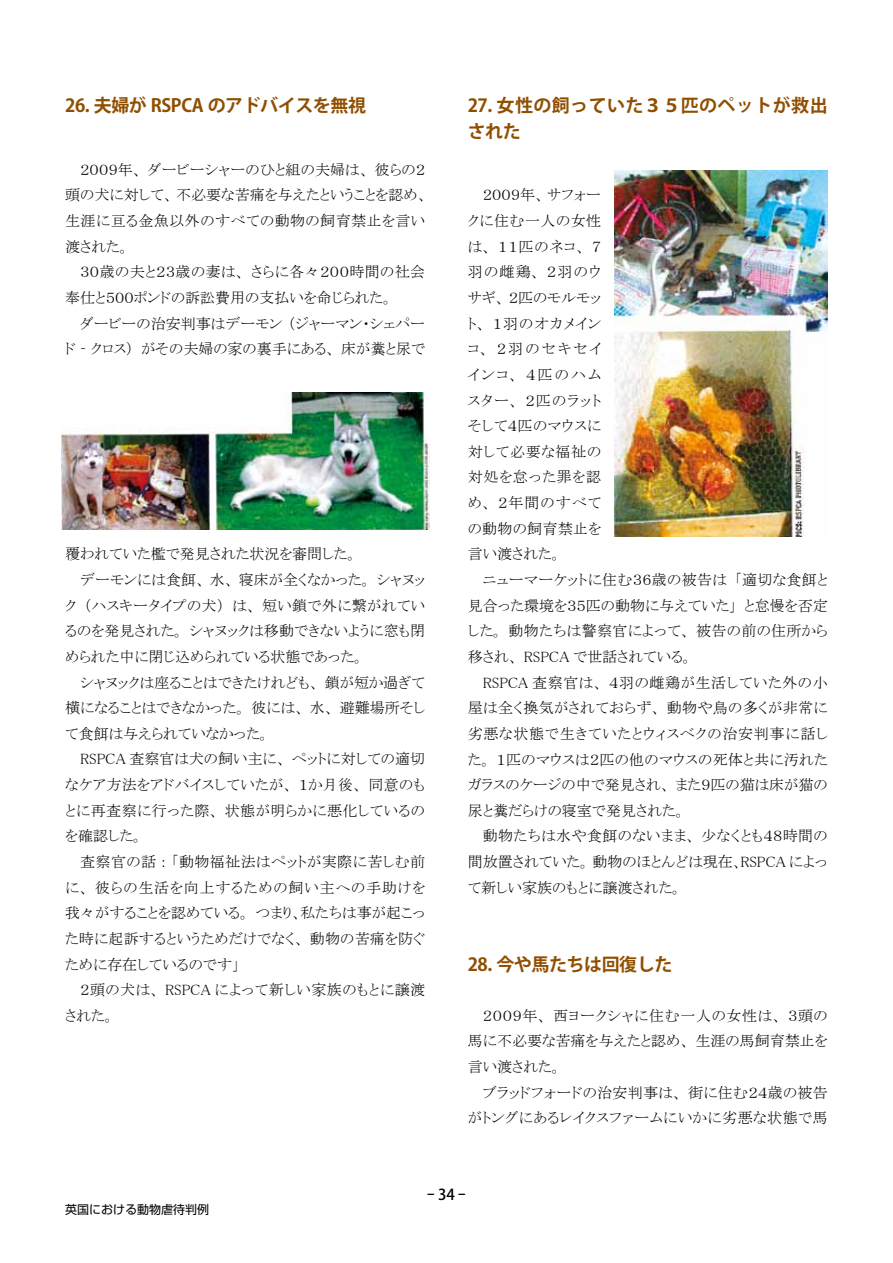
<style>
.page{position:relative;width:893px;height:1263px;background:#fff}
.page>*{position:absolute;margin:0;border:0;box-sizing:border-box;transform-origin:0 0}
.t1{font:700 18px "Koz Go Pro";letter-spacing:-.025em;color:#904e00}
.t2{font:700 18px/25.7px "Koz Go Pro";letter-spacing:.025em;color:#904e00}
.t3{font:15px/25.7px "MS P Mincho";color:#000;text-align:justify}
.t4{font:15px/25.7px "MS P Mincho";letter-spacing:.03em;color:#000;text-align:right}
.t5{font:15px "MS P Mincho";letter-spacing:.025em;color:#000}
.t6{font:15px "MS P Mincho";letter-spacing:.035em;color:#000}
.t7{font:15px "MS P Mincho";letter-spacing:.055em;color:#000}
.t8{font:500 15px "Koz Go Pro";color:#000}
.t9{font:12px "Shin Go Pro";color:#000}
.s1{font-family:"MS P Gothic"}
</style>
<div class="page">
<img style="left:615px;top:170px;width:213px;height:366px">
<img style="left:61px;top:393px;width:368px;height:136px">
<p class="t1" style="left:65px;top:94px;width:302px">26. 夫婦が RSPCA のアドバイスを無視</p>
<p class="t3" style="left:65px;top:157px;width:364px;text-align:left;text-indent:15px">２００９年、ダービーシャーのひと組の夫婦は、彼らの２頭の犬に対して、不必要な苦痛を与えたということを認め、生涯に亘る金魚以外のすべての動物の飼育禁止を言い渡された。</p>
<p class="t3" style="left:65px;top:259px;width:362px;text-indent:15px">３０歳の夫と２３歳の妻は、さらに各々２００時間の社会奉仕と５００ポンドの訴訟費用の支払いを命じられた。</p>
<p class="t3" style="left:65px;top:310px;width:362px;text-align:right">ダービーの治安判事はデーモン（ジャーマン・シェパー<br>ド ‐ クロス）がその夫婦の家の裏手にある、床が糞と尿で</p>
<p class="t3" style="left:65px;top:541px;width:294px">覆われていた檻で発見された状況を審問した。</p>
<p class="t3" style="left:80px;top:567px;width:346px">デーモンには食餌、水、寝床が全くなかった。シャヌッ</p>
<p class="t5" style="left:65px;top:598px;width:361px">ク（ハスキータイプの犬）は、短い鎖で外に繋がれてい</p>
<p class="t3" style="left:65px;top:618px;width:361px">るのを発見された。シャヌックは移動できないように窓も閉</p>
<p class="t3" style="left:65px;top:644px;width:301px">められた中に閉じ込められている状態であった。</p>
<p class="t3" style="left:80px;top:669px;width:346px">シャヌックは座ることはできたけれども、鎖が短か過ぎて</p>
<p class="t3" style="left:65px;top:695px;width:361px">横になることはできなかった。彼には、水、避難場所そし</p>
<p class="t3" style="left:65px;top:721px;width:206px">て食餌は与えられていなかった。</p>
<p class="t3" style="left:80px;top:746px;width:346px">RSPCA 査察官は犬の飼い主に、ペットに対しての適切</p>
<p class="t5" style="left:65px;top:777px;width:361px">なケア方法をアドバイスしていたが、１か月後、同意のも</p>
<p class="t4" style="left:65px;top:797px;width:361px">とに再査察に行った際、状態が明らかに悪化しているの</p>
<p class="t3" style="left:65px;top:823px;width:80px">を確認した。</p>
<p class="t4" style="left:80px;top:849px;width:347px">査察官の話<span class="s1">：</span>「動物福祉法はペットが実際に苦しむ前</p>
<p class="t7" style="left:65px;top:880px;width:362px">に、彼らの生活を向上するための飼い主への手助けを</p>
<p class="t3" style="left:65px;top:900px;width:361px">我々がすることを認めている。つまり、私たちは事が起こっ</p>
<p class="t3" style="left:65px;top:926px;width:362px">た時に起訴するというためだけでなく、動物の苦痛を防ぐ</p>
<p class="t3" style="left:65px;top:951px;width:176px">ために存在しているのです」</p>
<p class="t6" style="left:80px;top:982px;width:347px">２頭の犬は、 RSPCA によって新しい家族のもとに譲渡</p>
<p class="t3" style="left:65px;top:1002px;width:51px">された。</p>
<p class="t2" style="left:468px;top:94px;width:361px">27. 女性の飼っていた３５匹のペットが救出された</p>
<p class="t3" style="left:468px;top:182px;width:135px;text-indent:15px">２００９年、サフォークに住む一人の女性は、１１匹のネコ、７羽の雌鶏、２羽のウサギ、２匹のモルモット、１羽のオカメインコ、２羽のセキセイインコ、４匹のハムスター、２匹のラットそして４匹のマウスに対して必要な福祉の対処を怠った罪を認め、２年間のすべての動物の飼育禁止を言い渡された。</p>
<p class="t3" style="left:468px;top:567px;width:362px;text-indent:15px">ニューマーケットに住む３６歳の被告は「適切な食餌と見合った環境を３５匹の動物に与えていた」と怠慢を否定した。動物たちは警察官によって、被告の前の住所から移され、 RSPCA で世話されている。</p>
<p class="t3" style="left:468px;top:669px;width:362px;text-indent:15px">RSPCA 査察官は、４羽の雌鶏が生活していた外の小屋は全く換気がされておらず、動物や鳥の多くが非常に劣悪な状態で生きていたとウィスベクの治安判事に話した。１匹のマウスは２匹の他のマウスの死体と共に汚れたガラスのケージの中で発見され、また９匹の猫は床が猫の尿と糞だらけの寝室で発見された。</p>
<p class="t3" style="left:468px;top:823px;width:362px;text-indent:15px">動物たちは水や食餌のないまま、少なくとも４８時間の間放置されていた。動物のほとんどは現在、RSPCA によって新しい家族のもとに譲渡された。</p>
<p class="t1" style="left:468px;top:953px;width:206px">28. 今や馬たちは回復した</p>
<p class="t3" style="left:468px;top:1002px;width:362px;text-indent:15px">２００９年、西ヨークシャに住む一人の女性は、３頭の馬に不必要な苦痛を与えたと認め、生涯の馬飼育禁止を言い渡された。</p>
<p class="t4" style="left:468px;top:1079px;width:362px">ブラッドフォードの治安判事は、街に住む２４歳の被告がトングにあるレイクスファームにいかに劣悪な状態で馬</p>
<p class="t9" style="left:65px;top:1200px;width:146px">英国における動物虐待判例</p>
<p class="t8" style="left:427px;top:1184px;width:40px">- 34 -</p>
</div>
